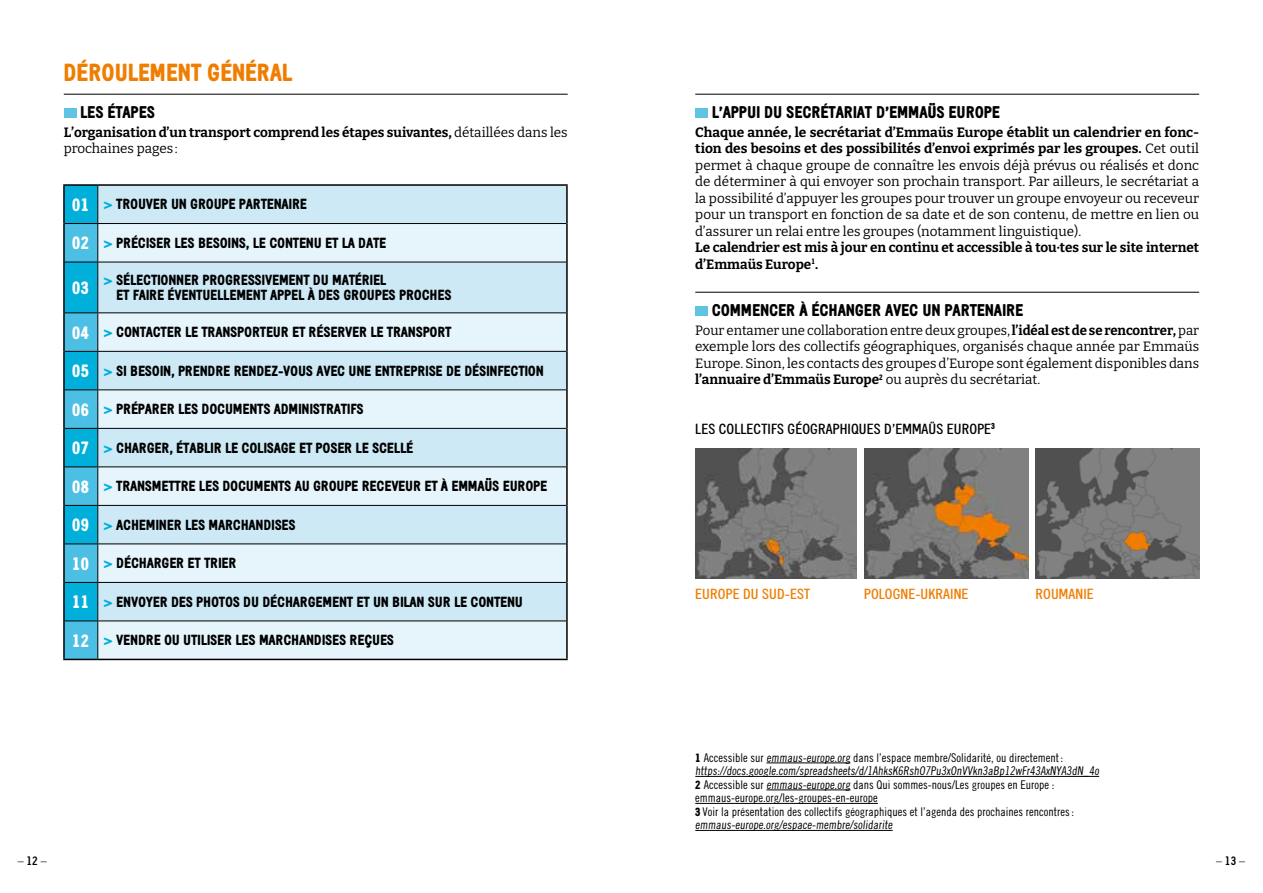
<style>
.page{position:relative;width:1263px;height:893px;background:#fff}
.page>*{position:absolute;margin:0;border:0;box-sizing:border-box;transform-origin:0 0}
.t1{font:900 24px "Emmaus";color:#ef7d00}
.t2{font:900 18px "Emmaus";color:#fff}
.t3{font:900 16.5px "Emmaus";color:#000}
.t4{font:900 14.25px/15px "Emmaus";color:#000}
.t5{font:14.25px "Emmaus";color:#000}
.t6{font:14.25px "Emmaus";color:#ef7d00}
.t7{font:13.5px/16.5px "Bitter";color:#000;text-align:justify}
.t8{font:700 13.5px/16.5px "Bitter";color:#000}
.t9{font:300 12px/13.5px "Emmaus";color:#000}
.s1{font-weight:400}
.s2{font-size:18px;color:#fff}
.s3{color:#00b0db}
.s4{font-weight:700}
.s5{font-weight:900}
</style>
<div class="page">
<hr style="left:64px;top:94px;width:504px;height:1px;background:#000">
<div style="left:64px;top:108px;width:13px;height:10px;background:#5fc4e1"></div>
<div style="left:98px;top:186px;width:468px;height:37px;background:#cce9f5"></div>
<svg style="left:65px;top:186px;width:32px;height:473px;background:#24b6dd"></svg>
<svg style="left:98px;top:224px;width:468px;height:435px;background:#d7ecf6"></svg>
<hr style="left:97px;top:186px;width:1px;height:37px;background:#000">
<hr style="left:65px;top:223px;width:33px;height:1px;background:#000">
<hr style="left:98px;top:223px;width:468px;height:1px;background:#000">
<hr style="left:97px;top:224px;width:1px;height:38px;background:#000">
<hr style="left:65px;top:262px;width:33px;height:1px;background:#000">
<hr style="left:98px;top:262px;width:468px;height:1px;background:#000">
<hr style="left:97px;top:262px;width:1px;height:50px;background:#000">
<hr style="left:65px;top:312px;width:33px;height:1px;background:#000">
<hr style="left:98px;top:312px;width:468px;height:1px;background:#000">
<hr style="left:97px;top:313px;width:1px;height:38px;background:#000">
<hr style="left:65px;top:351px;width:33px;height:1px;background:#000">
<hr style="left:98px;top:351px;width:468px;height:1px;background:#000">
<hr style="left:97px;top:352px;width:1px;height:37px;background:#000">
<hr style="left:65px;top:389px;width:33px;height:1px;background:#000">
<hr style="left:98px;top:389px;width:468px;height:1px;background:#000">
<hr style="left:97px;top:390px;width:1px;height:38px;background:#000">
<hr style="left:65px;top:428px;width:33px;height:1px;background:#000">
<hr style="left:98px;top:428px;width:468px;height:1px;background:#000">
<hr style="left:97px;top:429px;width:1px;height:37px;background:#000">
<hr style="left:65px;top:466px;width:33px;height:1px;background:#000">
<hr style="left:98px;top:466px;width:468px;height:1px;background:#000">
<hr style="left:97px;top:467px;width:1px;height:38px;background:#000">
<hr style="left:65px;top:505px;width:33px;height:1px;background:#000">
<hr style="left:98px;top:505px;width:468px;height:1px;background:#000">
<hr style="left:97px;top:506px;width:1px;height:37px;background:#000">
<hr style="left:65px;top:543px;width:33px;height:1px;background:#000">
<hr style="left:98px;top:543px;width:468px;height:1px;background:#000">
<hr style="left:97px;top:544px;width:1px;height:38px;background:#000">
<hr style="left:65px;top:582px;width:33px;height:1px;background:#000">
<hr style="left:98px;top:582px;width:468px;height:1px;background:#000">
<hr style="left:97px;top:583px;width:1px;height:38px;background:#000">
<hr style="left:65px;top:621px;width:33px;height:1px;background:#000">
<hr style="left:98px;top:621px;width:468px;height:1px;background:#000">
<hr style="left:97px;top:621px;width:1px;height:38px;background:#000">
<hr style="left:63px;top:184px;width:35px;height:2px;background:#000">
<hr style="left:63px;top:186px;width:2px;height:38px;background:#000">
<hr style="left:98px;top:184px;width:470px;height:2px;background:#000">
<hr style="left:566px;top:186px;width:2px;height:38px;background:#000">
<hr style="left:63px;top:224px;width:2px;height:38px;background:#000">
<hr style="left:566px;top:224px;width:2px;height:38px;background:#000">
<hr style="left:63px;top:262px;width:2px;height:51px;background:#000">
<hr style="left:566px;top:262px;width:2px;height:51px;background:#000">
<hr style="left:63px;top:313px;width:2px;height:38px;background:#000">
<hr style="left:566px;top:313px;width:2px;height:38px;background:#000">
<hr style="left:63px;top:351px;width:2px;height:39px;background:#000">
<hr style="left:566px;top:351px;width:2px;height:39px;background:#000">
<hr style="left:63px;top:390px;width:2px;height:38px;background:#000">
<hr style="left:566px;top:390px;width:2px;height:38px;background:#000">
<hr style="left:63px;top:428px;width:2px;height:39px;background:#000">
<hr style="left:566px;top:428px;width:2px;height:39px;background:#000">
<hr style="left:63px;top:467px;width:2px;height:38px;background:#000">
<hr style="left:566px;top:467px;width:2px;height:38px;background:#000">
<hr style="left:63px;top:505px;width:2px;height:39px;background:#000">
<hr style="left:566px;top:505px;width:2px;height:39px;background:#000">
<hr style="left:63px;top:544px;width:2px;height:38px;background:#000">
<hr style="left:566px;top:544px;width:2px;height:38px;background:#000">
<hr style="left:63px;top:582px;width:2px;height:39px;background:#000">
<hr style="left:566px;top:582px;width:2px;height:39px;background:#000">
<hr style="left:63px;top:621px;width:2px;height:38px;background:#000">
<hr style="left:566px;top:621px;width:2px;height:38px;background:#000">
<hr style="left:63px;top:659px;width:35px;height:1px;background:#000">
<hr style="left:98px;top:659px;width:470px;height:1px;background:#000">
<hr style="left:695px;top:94px;width:504px;height:1px;background:#000">
<hr style="left:695px;top:292px;width:504px;height:1px;background:#000">
<div style="left:695px;top:108px;width:13px;height:10px;background:#5fc4e1"></div>
<div style="left:695px;top:306px;width:13px;height:10px;background:#5fc4e1"></div>
<hr style="left:766px;top:763px;width:84px;height:1px;background:#000">
<hr style="left:695px;top:776px;width:404px;height:1px;background:#000">
<hr style="left:766px;top:790px;width:84px;height:1px;background:#000">
<hr style="left:695px;top:803px;width:183px;height:1px;background:#000">
<hr style="left:695px;top:830px;width:198px;height:1px;background:#000">
<img style="left:695px;top:448px;width:162px;height:130px">
<img style="left:864px;top:448px;width:164px;height:130px">
<img style="left:1035px;top:448px;width:164px;height:130px">
<h1 class="t1" style="left:64px;top:59px;width:230px">DÉROULEMENT GÉNÉRAL</h1>
<p class="t3" style="left:81px;top:103px;width:76px">LES ÉTAPES</p>
<p class="t8" style="left:64px;top:123px;width:505px">L’organisation d’un transport comprend les étapes suivantes, <span class="s1">détaillées dans les prochaines pages :</span></p>
<p class="t4" style="left:72px;top:197px;width:237px"><span class="s2">01</span> <span class="s3">&gt;</span> TROUVER UN GROUPE PARTENAIRE</p>
<p class="t4" style="left:72px;top:235px;width:316px"><span class="s2">02</span> <span class="s3">&gt;</span> PRÉCISER LES BESOINS, LE CONTENU ET LA DATE</p>
<h2 class="t2" style="left:72px;top:277px;width:19px">03</h2>
<p class="t4" style="left:117px;top:272px;width:337px;text-indent:-13px"><span class="s3">&gt;</span> SÉLECTIONNER PROGRESSIVEMENT DU MATÉRIEL<br>ET FAIRE ÉVENTUELLEMENT APPEL À DES GROUPES PROCHES</p>
<p class="t4" style="left:72px;top:325px;width:381px"><span class="s2">04</span> <span class="s3">&gt;</span> CONTACTER LE TRANSPORTEUR ET RÉSERVER LE TRANSPORT</p>
<p class="t4" style="left:72px;top:363px;width:473px"><span class="s2">05</span> <span class="s3">&gt;</span> SI BESOIN, PRENDRE RENDEZ-VOUS AVEC UNE ENTREPRISE DE DÉSINFECTION</p>
<p class="t4" style="left:72px;top:402px;width:293px"><span class="s2">06</span> <span class="s3">&gt;</span> PRÉPARER LES DOCUMENTS ADMINISTRATIFS</p>
<p class="t4" style="left:72px;top:440px;width:343px"><span class="s2">07</span> <span class="s3">&gt;</span> CHARGER, ÉTABLIR LE COLISAGE ET POSER LE SCELLÉ</p>
<p class="t4" style="left:72px;top:479px;width:477px"><span class="s2">08</span> <span class="s3">&gt;</span> TRANSMETTRE LES DOCUMENTS AU GROUPE RECEVEUR ET À EMMAÜS EUROPE</p>
<p class="t4" style="left:72px;top:517px;width:225px"><span class="s2">09</span> <span class="s3">&gt;</span> ACHEMINER LES MARCHANDISES</p>
<p class="t4" style="left:72px;top:556px;width:166px"><span class="s2">10</span> <span class="s3">&gt;</span> DÉCHARGER ET TRIER</p>
<p class="t4" style="left:72px;top:594px;width:452px"><span class="s2">11</span> <span class="s3">&gt;</span> ENVOYER DES PHOTOS DU DÉCHARGEMENT ET UN BILAN SUR LE CONTENU</p>
<p class="t4" style="left:72px;top:633px;width:324px"><span class="s2">12</span> <span class="s3">&gt;</span> VENDRE OU UTILISER LES MARCHANDISES REÇUES</p>
<p class="t3" style="left:712px;top:103px;width:290px">L’APPUI DU SECRÉTARIAT D’EMMAÜS EUROPE</p>
<p class="t7" style="left:695px;top:123px;width:505px"><span class="s4">Chaque année, le secrétariat d’Emmaüs Europe établit un calendrier en fonc&shy;tion des besoins et des possibilités d’envoi exprimés par les groupes.</span> Cet outil permet à chaque groupe de connaître les envois déjà prévus ou réalisés et donc de déterminer à qui envoyer son prochain transport. Par ailleurs, le secrétariat a la possibilité d’appuyer les groupes pour trouver un groupe envoyeur ou receveur pour un transport en fonction de sa date et de son contenu, de mettre en lien ou d’assurer un relai entre les groupes (notamment linguistique).</p>
<p class="t8" style="left:695px;top:239px;width:505px">Le calendrier est mis à jour en continu et accessible à tou·tes sur le site internet d’Emmaüs Europe<sup>1</sup>.</p>
<p class="t3" style="left:712px;top:301px;width:313px">COMMENCER À ÉCHANGER AVEC UN PARTENAIRE</p>
<p class="t7" style="left:695px;top:321px;width:505px">Pour entamer une collaboration entre deux groupes, <span class="s4">l’idéal est de se rencontrer,</span> par exemple lors des collectifs géographiques, organisés chaque année par Emmaüs Europe. Sinon, les contacts des groupes d’Europe sont également disponibles dans <span class="s4">l’annuaire d’Emmaüs Europe</span><sup>2</sup> ou auprès du secrétariat.</p>
<p class="t5" style="left:695px;top:420px;width:302px">LES COLLECTIFS GÉOGRAPHIQUES D’EMMAÜS EUROPE<sup>3</sup></p>
<p class="t6" style="left:695px;top:585px;width:116px">EUROPE DU SUD-EST</p>
<p class="t6" style="left:864px;top:585px;width:106px">POLOGNE-UKRAINE</p>
<p class="t6" style="left:1035px;top:585px;width:60px">ROUMANIE</p>
<p class="t9" style="left:695px;top:750px;width:407px"><span class="s5">1</span> Accessible sur emmaus-europe.org dans l’espace membre/Solidarité, ou directement: https://docs.google.com/spreadsheets/d/1AhksK6RshO7Pu3xOnVVkn3aBp12wFr43AxNYA3dN_4o <span class="s5">2</span> Accessible sur emmaus-europe.orgdans Qui sommes-nous/Les groupes en Europe : emmaus-europe.org/les-groupes-en-europe<br><span class="s5">3</span> Voir la présentation des collectifs géographiques et l’agenda des prochaines rencontres: emmaus-europe.org/espace-membre/solidarite</p>
<p class="t9" style="left:18px;top:854px;width:31px">– <span class="s4">12</span> –</p>
<p class="t9" style="left:1216px;top:854px;width:31px">– <span class="s4">13</span> –</p>
</div>
